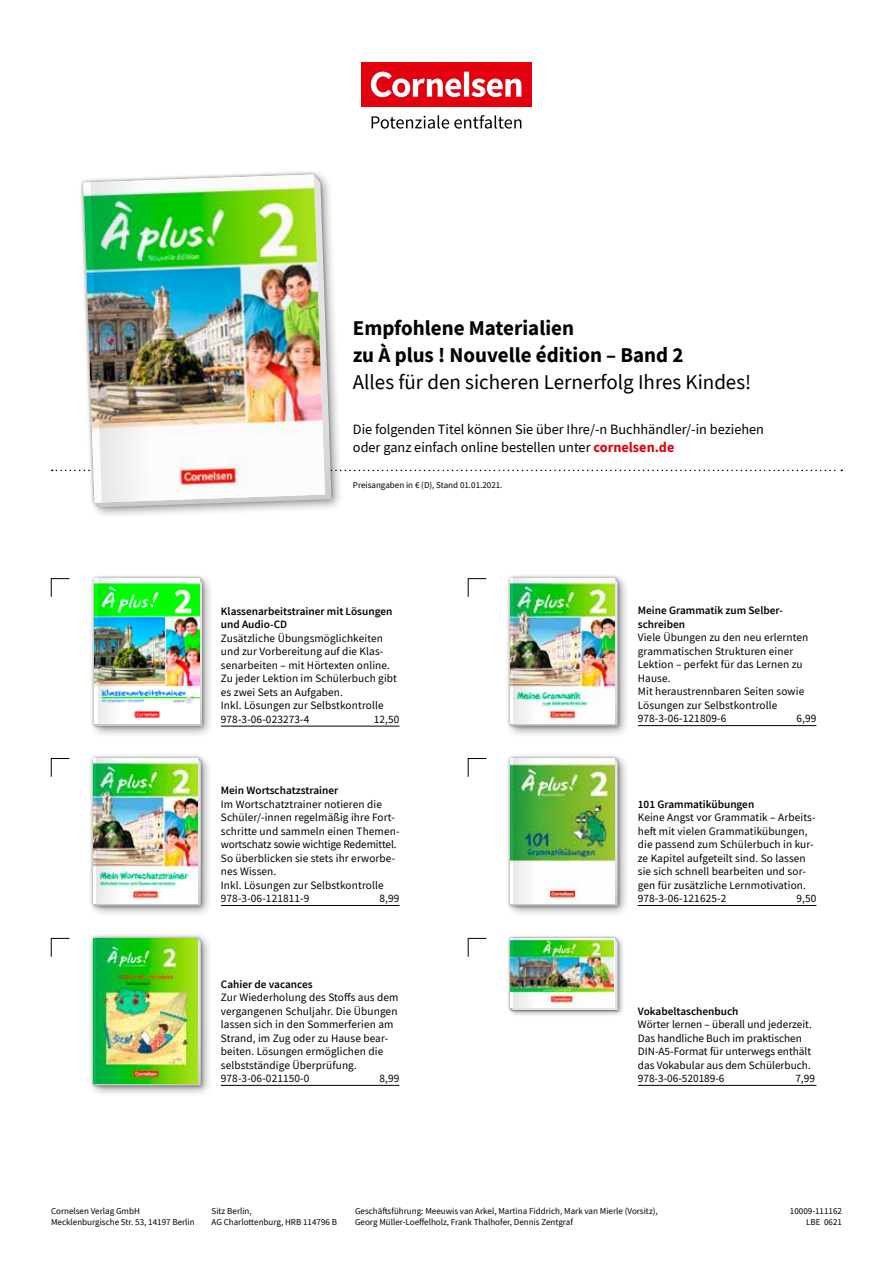
<style>
.page{position:relative;width:893px;height:1263px;background:#fff}
.page>*{position:absolute;margin:0;border:0;box-sizing:border-box;transform-origin:0 0}
.t1{font:700 21px/27px "CV Source Sans";color:#000}
.t2{font:21px "CV Source Sans";color:#000}
.t3{font:14.25px/18px "CV Source Sans";color:#000}
.t4{font:11.25px/13.5px "CV Source Sans";letter-spacing:.01em;color:#000}
.t5{font:600 11.25px/13.5px "CV Source Sans";color:#000}
.t6{font:9px/10.5px "CV Source Sans";color:#000}
.s1{font-weight:700;color:#e3000f}
</style>
<div class="page">
<hr style="left:221px;top:905px;width:178px;height:1px;background:#000">
<hr style="left:221px;top:1085px;width:178px;height:1px;background:#000">
<div style="left:87px;top:752px;width:126px;height:165px;background:#000;opacity:.4"></div>
<div style="left:90px;top:755px;width:114px;height:154px;background:#000;opacity:.4"></div>
<svg style="left:93px;top:758px;width:108px;height:147px"></svg>
<img style="left:93px;top:758px;width:105px;height:145px">
<img style="left:97px;top:758px;width:23px;height:145px">
<div style="left:87px;top:932px;width:126px;height:165px;background:#000;opacity:.4"></div>
<div style="left:90px;top:935px;width:114px;height:154px;background:#000;opacity:.4"></div>
<svg style="left:93px;top:938px;width:108px;height:147px"></svg>
<img style="left:93px;top:938px;width:105px;height:145px">
<img style="left:97px;top:938px;width:23px;height:145px">
<svg style="left:51px;top:758px;width:19px;height:19px"></svg>
<svg style="left:51px;top:938px;width:19px;height:19px"></svg>
<hr style="left:638px;top:905px;width:178px;height:1px;background:#000">
<hr style="left:638px;top:1085px;width:178px;height:1px;background:#000">
<div style="left:504px;top:752px;width:126px;height:165px;background:#000;opacity:.4"></div>
<div style="left:507px;top:755px;width:114px;height:154px;background:#000;opacity:.4"></div>
<svg style="left:510px;top:758px;width:108px;height:147px"></svg>
<img style="left:510px;top:758px;width:105px;height:145px">
<svg style="left:514px;top:758px;width:23px;height:145px"></svg>
<svg style="left:468px;top:758px;width:19px;height:19px"></svg>
<svg style="left:468px;top:938px;width:19px;height:19px"></svg>
<svg style="left:51px;top:578px;width:19px;height:19px"></svg>
<hr style="left:638px;top:725px;width:178px;height:1px;background:#000">
<svg style="left:468px;top:578px;width:19px;height:19px"></svg>
<div style="left:77px;top:168px;width:267px;height:351px;background:#000;opacity:.4"></div>
<svg style="left:80px;top:171px;width:255px;height:340px"></svg>
<img style="left:83px;top:174px;width:242px;height:329px">
<img style="left:52px;top:180px;width:790px;height:322px">
<div style="left:504px;top:572px;width:126px;height:166px;background:#000;opacity:.4"></div>
<div style="left:507px;top:575px;width:114px;height:154px;background:#000;opacity:.4"></div>
<svg style="left:510px;top:578px;width:108px;height:148px"></svg>
<img style="left:510px;top:578px;width:105px;height:145px">
<img style="left:514px;top:578px;width:23px;height:145px">
<hr style="left:221px;top:726px;width:178px;height:1px;background:#000">
<div style="left:89px;top:573px;width:125px;height:165px;background:#000;opacity:.4"></div>
<div style="left:91px;top:575px;width:114px;height:154px;background:#000;opacity:.4"></div>
<svg style="left:95px;top:579px;width:107px;height:147px"></svg>
<img style="left:95px;top:579px;width:104px;height:145px">
<img style="left:98px;top:579px;width:23px;height:145px">
<div style="left:361px;top:63px;width:170px;height:42px;background:#e3000f"></div>
<svg style="left:372px;top:115px;width:149px;height:14px"></svg>
<div style="left:506px;top:934px;width:119px;height:83px;background:#000;opacity:.4"></div>
<div style="left:508px;top:936px;width:112px;height:76px;background:#000;opacity:.4"></div>
<svg style="left:510px;top:938px;width:108px;height:72px"></svg>
<img style="left:510px;top:938px;width:103px;height:70px">
<img style="left:514px;top:938px;width:23px;height:70px">
<div style="left:361px;top:64px;width:170px;height:42px;background:#e3000f"></div>
<svg style="left:371px;top:71px;width:150px;height:26px"></svg>
<h1 class="t1" style="left:353px;top:315px;width:332px">Empfohlene Materialien<br>zu À plus ! Nouvelle édition – Band 2</h1>
<h1 class="t2" style="left:353px;top:369px;width:400px">Alles für den sicheren Lernerfolg Ihres Kindes!</h1>
<p class="t3" style="left:353px;top:421px;width:413px">Die folgenden Titel können Sie über Ihre/-n Buchhändler/-in beziehen oder ganz einfach online bestellen unter <span class="s1">cornelsen.de</span></p>
<p class="t6" style="left:353px;top:480px;width:151px">Preisangaben in € (D), Stand 01.01.2021.</p>
<p class="t5" style="left:221px;top:604px;width:173px">Klassenarbeitstrainer mit Lösungen und Audio-CD</p>
<p class="t4" style="left:221px;top:631px;width:177px">Zusätzliche Übungsmöglichkeiten und zur Vorbereitung auf die Klas&shy;senarbeiten – mit Hörtexten online.<br>Zu jeder Lektion im Schülerbuch gibt es zwei Sets an Aufgaben.<br>Inkl. Lösungen zur Selbstkontrolle<br>978-3-06-023273-4</p>
<p class="t4" style="left:374px;top:712px;width:27px">12,50</p>
<p class="t5" style="left:221px;top:784px;width:119px">Mein Wortschatzstrainer</p>
<p class="t4" style="left:221px;top:797px;width:180px">Im Wortschatztrainer notieren die<br>Schüler/-innen regelmäßig ihre Fort&shy;schritte und sammeln einen Themen&shy;wortschatz sowie wichtige Redemittel.<br>So überblicken sie stets ihr erworbe&shy;nes Wissen.<br>Inkl. Lösungen zur Selbstkontrolle<br>978-3-06-121811-9</p>
<p class="t4" style="left:380px;top:892px;width:21px">8,99</p>
<p class="t5" style="left:221px;top:977px;width:93px">Cahier de vacances</p>
<p class="t4" style="left:221px;top:990px;width:179px">Zur Wiederholung des Stoffs aus dem vergangenen Schuljahr. Die Übungen lassen sich in den Sommerferien am<br>Strand, im Zug oder zu Hause bear&shy;beiten. Lösungen ermöglichen die selbstständige Überprüfung.<br>978-3-06-021150-0</p>
<p class="t4" style="left:380px;top:1071px;width:21px">8,99</p>
<p class="t5" style="left:638px;top:604px;width:147px">Meine Grammatik zum Selber&shy;schreiben</p>
<p class="t4" style="left:638px;top:631px;width:172px">Viele Übungen zu den neu erlernten grammatischen Strukturen einer<br>Lektion – perfekt für das Lernen zu<br>Hause.<br>Mit heraustrennbaren Seiten sowie<br>Lösungen zur Selbstkontrolle<br>978-3-06-121809-6</p>
<p class="t4" style="left:796px;top:712px;width:21px">6,99</p>
<p class="t5" style="left:638px;top:797px;width:118px">101 Grammatikübungen</p>
<p class="t4" style="left:638px;top:811px;width:179px">Keine Angst vor Grammatik – Arbeits&shy;heft mit vielen Grammatikübungen, die passend zum Schülerbuch in kur&shy;ze Kapitel aufgeteilt sind. So lassen sie sich schnell bearbeiten und sor&shy;gen für zusätzliche Lernmotivation.<br>978-3-06-121625-2</p>
<p class="t4" style="left:796px;top:892px;width:21px">9,50</p>
<p class="t5" style="left:638px;top:1004px;width:102px">Vokabeltaschenbuch</p>
<p class="t4" style="left:638px;top:1017px;width:176px">Wörter lernen – überall und jederzeit.<br>Das handliche Buch im praktischen DIN-A5-Format für unterwegs enthält das Vokabular aus dem Schülerbuch.<br>978-3-06-520189-6</p>
<p class="t4" style="left:795px;top:1071px;width:21px">7,99</p>
<p class="t6" style="left:51px;top:1206px;width:145px">Cornelsen Verlag GmbH<br>Mecklenburgische Str. 53, 14197 Berlin</p>
<p class="t6" style="left:212px;top:1206px;width:127px">Sitz Berlin,<br>AG Charlottenburg, HRB 114796 B</p>
<p class="t6" style="left:355px;top:1206px;width:304px">Geschäftsführung: Meeuwis van Arkel, Martina Fiddrich, Mark van Mierle (Vorsitz),<br>Georg Müller-Loeffelholz, Frank Thalhofer, Dennis Zentgraf</p>
<p class="t6" style="left:790px;top:1206px;width:54px;text-align:right">10009-111162<br>LBE 0621</p>
</div>
